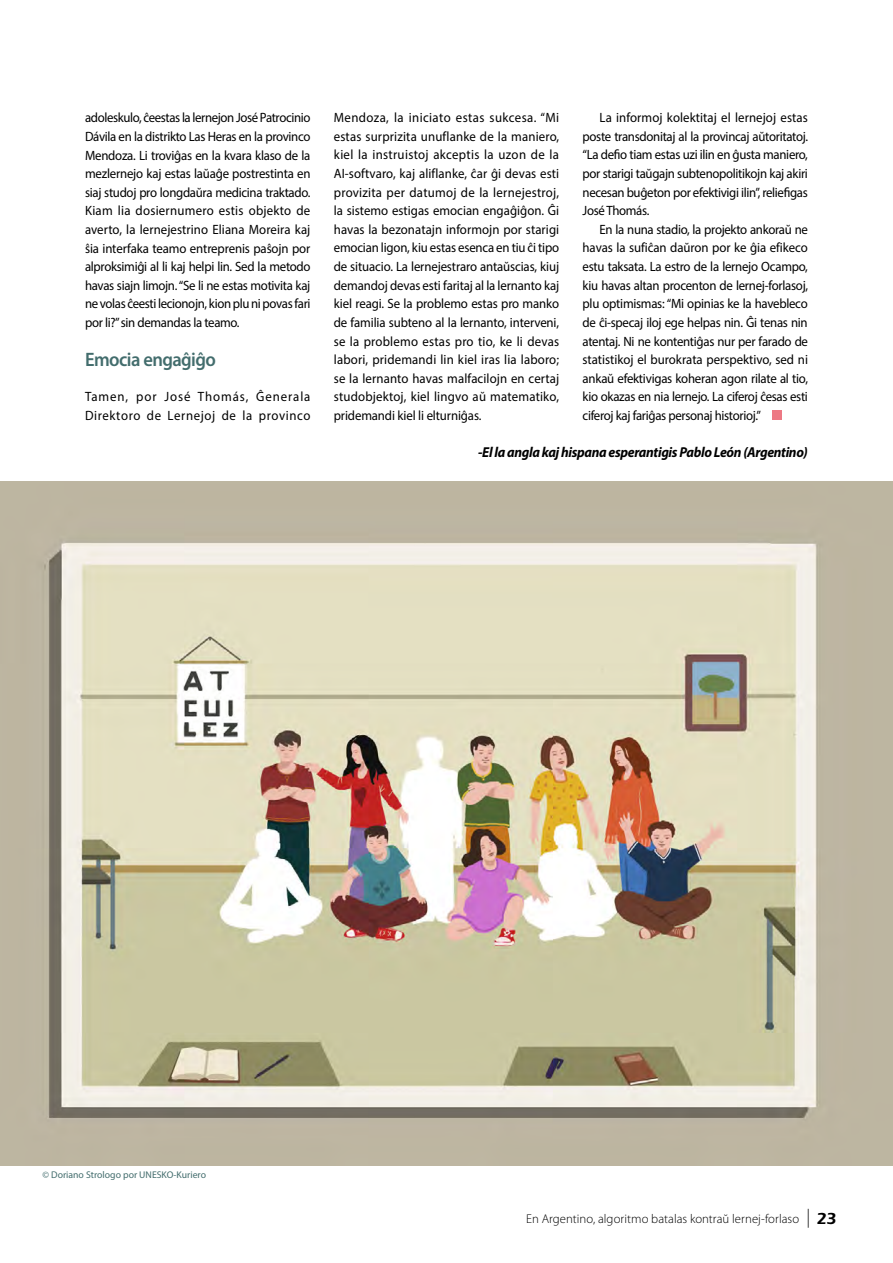
<style>
.page{position:relative;width:893px;height:1263px;background:#fff}
.page>*{position:absolute;margin:0;border:0;box-sizing:border-box;transform-origin:0 0}
.t1{font:600 19.5px "Myriad Pro";letter-spacing:-.03em;color:#436d6d;scale:.95 1}
.t2{font:italic 700 14.4px "Myriad Pro";letter-spacing:-.025em;color:#000;scale:.95 1}
.t3{font:13.5px/18.6px "Myriad Pro";letter-spacing:-.025em;color:#000;text-align:justify;scale:.95 1}
.t4{font:13.5px/18.6px "Myriad Pro";letter-spacing:.05em;color:#000;scale:.95 1}
.t5{font:300 12.75px "Myriad Pro";letter-spacing:.005em;color:#000}
.t6{font:9.75px "Myriad Pro";color:#436d6d}
.s1{font-weight:400;font-size:18.9px}
.s2{font-family:"ITC Eras Std";font-weight:600;font-size:16.5px}
</style>
<div class="page">
<img style="left:0;top:481px;width:893px;height:684px">
<div style="left:772px;top:411px;width:10px;height:9px;background:#ed7984"></div>
<p class="t3" style="left:85px;top:108px;width:239px">adoleskulo, ĉeestas la lernejon José Patrocinio Dávila en la distrikto Las Heras en la provinco Mendoza. Li troviĝas en la kvara klaso de la mezlernejo kaj estas laŭaĝe postrestinta en siaj studoj pro longdaŭra medicina traktado.<br>Kiam lia dosiernumero estis objekto de averto, la lernejestrino Eliana Moreira kaj ŝia interfaka teamo entreprenis paŝojn por alproksimiĝi al li kaj helpi lin. Sed la metodo havas siajn limojn. “Se li ne estas motivita kaj ne volas ĉeesti lecionojn, kion plu ni povas fari por li?” sin demandas la teamo.</p>
<h1 class="t1" style="left:85px;top:347px;width:139px">Emocia engaĝiĝo</h1>
<p class="t4" style="left:85px;top:387px;width:239px">Tamen, por José Thomás, Ĝenerala<br>Direktoro de Lernejoj de la provinco</p>
<p class="t3" style="left:334px;top:108px;width:239px">Mendoza, la iniciato estas sukcesa. “Mi estas surprizita unuflanke de la maniero, kiel la instruistoj akceptis la uzon de la AI-softvaro, kaj aliflanke, ĉar ĝi devas esti provizita per datumoj de la lernejestroj, la sistemo estigas emocian engaĝiĝon. Ĝi havas la bezonatajn informojn por starigi emocian ligon, kiu estas esenca en tiu ĉi tipo de situacio. La lernejestraro antaŭscias, kiuj demandoj devas esti faritaj al la lernanto kaj kiel reagi. Se la problemo estas pro manko de familia subteno al la lernanto, interveni, se la problemo estas pro tio, ke li devas labori, pridemandi lin kiel iras lia laboro; se la lernanto havas malfacilojn en certaj studobjektoj, kiel lingvo aŭ matematiko, pridemandi kiel li elturniĝas.</p>
<p class="t3" style="left:583px;top:108px;width:239px;text-indent:17px">La informoj kolektitaj el lernejoj estas poste transdonitaj al la provincaj aŭtoritatoj. “La defio tiam estas uzi ilin en ĝusta maniero, por starigi taŭgajn subtenopolitikojn kaj akiri necesan buĝeton por efektivigi ilin”, reliefigas José Thomás.</p>
<p class="t3" style="left:583px;top:220px;width:239px;text-indent:17px">En la nuna stadio, la projekto ankoraŭ ne havas la sufiĉan daŭron por ke ĝia efikeco estu taksata. La estro de la lernejo Ocampo, kiu havas altan procenton de lernej-forlasoj, plu optimismas: “Mi opinias ke la havebleco de ĉi-specaj iloj ege helpas nin. Ĝi tenas nin atentaj. Ni ne kontentiĝas nur per farado de statistikoj el burokrata perspektivo, sed ni ankaŭ efektivigas koheran agon rilate al tio, kio okazas en nia lernejo. La ciferoj ĉesas esti ciferoj kaj fariĝas personaj historioj.”</p>
<p class="t2" style="left:478px;top:443px;width:349px">-El la angla kaj hispana esperantigis Pablo León (Argentino)</p>
<p class="t6" style="left:43px;top:1169px;width:165px">© Doriano Strologo por UNESKO-Kuriero</p>
<p class="t5" style="left:526px;top:1211px;width:312px">En Argentino, algoritmo batalas kontraŭ lernej-forlaso <span class="s1">|</span> <span class="s2">23</span></p>
</div>
